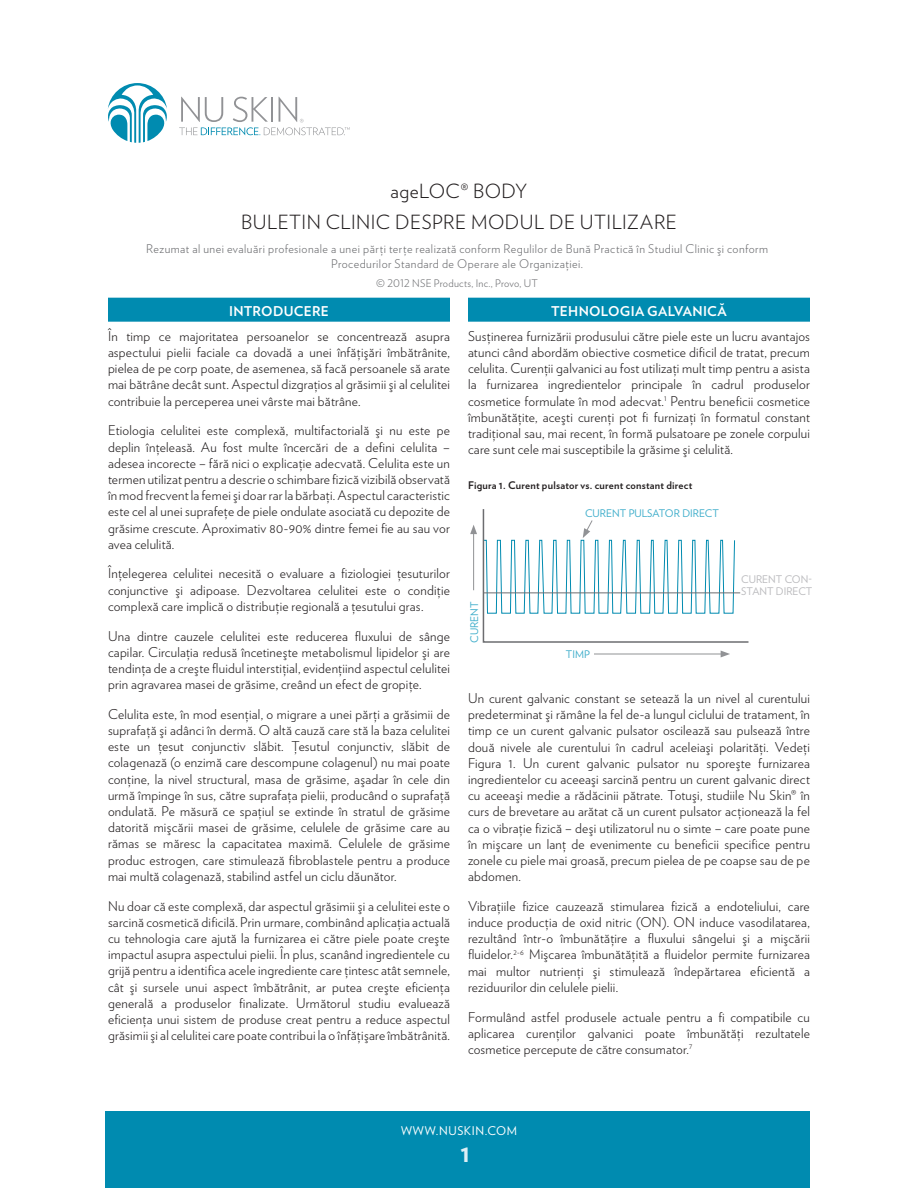
<style>
.page{position:relative;width:918px;height:1188px;background:#fff}
.page>*{position:absolute;margin:0;border:0;box-sizing:border-box;transform-origin:0 0}
.t1{font:300 19.5px "Verlag";letter-spacing:.025em;color:#231f20}
.t2{font:900 19.5px "Verlag";color:#ddeef5}
.t3{font:300 13.5px/16.2px "Verlag";letter-spacing:.015em;color:#231f20;text-align:justify}
.t4{font:700 13.5px "Verlag";letter-spacing:.02em;color:#fff}
.t5{font:300 12px/15px "Verlag";letter-spacing:.04em;color:#6c6d70;text-align:center}
.t6{font:12px "Verlag";letter-spacing:.045em;color:#fff}
.t7{font:700 10.5px "Verlag";letter-spacing:.025em;color:#231f20}
.t8{font:10.5px "Verlag";color:#40aecb}
.t9{font:300 10.5px "Verlag";letter-spacing:.02em;color:#6c6d70}
.t10{font:10.5px/12.6px "Verlag";color:#bbbbbe}
</style>
<div class="page">
<svg style="left:107px;top:83px;width:60px;height:60px"></svg>
<svg style="left:179px;top:97px;width:171px;height:38px"></svg>
<div style="left:106px;top:1112px;width:704px;height:76px;background:#008bb0"></div>
<div style="left:108px;top:298px;width:342px;height:24px;background:#008bb0"></div>
<div style="left:468px;top:298px;width:342px;height:24px;background:#008bb0"></div>
<hr style="left:594px;top:654px;width:129px;height:1px;background:#919295">
<svg style="left:721px;top:651px;width:9px;height:6px"></svg>
<svg style="left:470px;top:509px;width:279px;height:134px"></svg>
<p class="t1" style="left:391px;top:177px;width:138px">ageLOC® BODY</p>
<p class="t1" style="left:241px;top:208px;width:437px">BULETIN CLINIC DESPRE MODUL DE UTILIZARE</p>
<p class="t5" style="left:146px;top:240px;width:624px">Rezumat al unei evaluări profesionale a unei părţi terţe realizată conform Regulilor de Bună Practică în Studiul Clinic şi conform<br>Procedurilor Standard de Operare ale Organizaţiei.</p>
<p class="t9" style="left:376px;top:276px;width:163px">© 2012 NSE Products, Inc., Provo, UT</p>
<p class="t4" style="left:229px;top:300px;width:101px">INTRODUCERE</p>
<p class="t3" style="left:108px;top:327px;width:344px">În timp ce majoritatea persoanelor se concentrează asupra aspectului pielii faciale ca dovadă a unei înfăţişări îmbătrânite, pielea de pe corp poate, de asemenea, să facă persoanele să arate mai bătrâne decât sunt. Aspectul dizgraţios al grăsimii şi al celulitei contribuie la perceperea unei vârste mai bătrâne.</p>
<p class="t3" style="left:108px;top:422px;width:344px">Etiologia celulitei este complexă, multifactorială şi nu este pe deplin înţeleasă. Au fost multe încercări de a defini celulita – adesea incorecte – fără nici o explicaţie adecvată. Celulita este un termen utilizat pentru a descrie o schimbare fizică vizibilă observată în mod frecvent la femei şi doar rar la bărbaţi. Aspectul caracteristic este cel al unei suprafeţe de piele ondulate asociată cu depozite de grăsime crescute. Aproximativ 80-90% dintre femei fie au sau vor avea celulită.</p>
<p class="t3" style="left:108px;top:565px;width:343px">Înţelegerea celulitei necesită o evaluare a fiziologiei ţesuturilor conjunctive şi adipoase. Dezvoltarea celulitei este o condiţie complexă care implică o distribuţie regională a ţesutului gras.</p>
<p class="t3" style="left:108px;top:627px;width:343px">Una dintre cauzele celulitei este reducerea fluxului de sânge capilar. Circulaţia redusă încetineşte metabolismul lipidelor şi are tendinţa de a creşte fluidul interstiţial, evidenţiind aspectul celulitei prin agravarea masei de grăsime, creând un efect de gropiţe.</p>
<p class="t3" style="left:108px;top:705px;width:344px">Celulita este, în mod esenţial, o migrare a unei părţi a grăsimii de suprafaţă şi adânci în dermă. O altă cauză care stă la baza celulitei este un ţesut conjunctiv slăbit. Ţesutul conjunctiv, slăbit de colagenază (o enzimă care descompune colagenul) nu mai poate conţine, la nivel structural, masa de grăsime, aşadar în cele din urmă împinge în sus, către suprafaţa pielii, producând o suprafaţă ondulată. Pe măsură ce spaţiul se extinde în stratul de grăsime datorită mişcării masei de grăsime, celulele de grăsime care au rămas se măresc la capacitatea maximă. Celulele de grăsime produc estrogen, care stimulează fibroblastele pentru a produce mai multă colagenază, stabilind astfel un ciclu dăunător.</p>
<p class="t3" style="left:108px;top:897px;width:344px">Nu doar că este complexă, dar aspectul grăsimii şi a celulitei este o sarcină cosmetică dificilă. Prin urmare, combinând aplicaţia actuală cu tehnologia care ajută la furnizarea ei către piele poate creşte impactul asupra aspectului pielii. În plus, scanând ingredientele cu grijă pentru a identifica acele ingrediente care ţintesc atât semnele, cât şi sursele unui aspect îmbătrânit, ar putea creşte eficienţa generală a produselor finalizate. Următorul studiu evaluează eficienţa unui sistem de produse creat pentru a reduce aspectul grăsimii şi al celulitei care poate contribui la o înfăţişare îmbătrânită.</p>
<p class="t4" style="left:551px;top:300px;width:177px">TEHNOLOGIA GALVANICĂ</p>
<p class="t3" style="left:468px;top:327px;width:344px">Susţinerea furnizării produsului către piele este un lucru avantajos atunci când abordăm obiective cosmetice dificil de tratat, precum celulita. Curenţii galvanici au fost utilizaţi mult timp pentru a asista la furnizarea ingredientelor principale în cadrul produselor cosmetice formulate în mod adecvat.<sup>1</sup> Pentru beneficii cosmetice îmbunătăţite, aceşti curenţi pot fi furnizaţi în formatul constant tradiţional sau, mai recent, în formă pulsatoare pe zonele corpului care sunt cele mai susceptibile la grăsime şi celulită.</p>
<p class="t7" style="left:468px;top:477px;width:226px">Figura 1. Curent pulsator vs. curent constant direct</p>
<p class="t8" style="left:467px;top:643px;width:43px;rotate:-90deg">CURENT</p>
<p class="t8" style="left:585px;top:506px;width:135px">CURENT PULSATOR DIRECT</p>
<p class="t8" style="left:566px;top:647px;width:25px">TIMP</p>
<p class="t10" style="left:741px;top:572px;width:73px">CURENT CON-<br>STANT DIRECT</p>
<p class="t3" style="left:468px;top:689px;width:344px">Un curent galvanic constant se setează la un nivel al curentului predeterminat şi rămâne la fel de-a lungul ciclului de tratament, în timp ce un curent galvanic pulsator oscilează sau pulsează între două nivele ale curentului în cadrul aceleiaşi polarităţi. Vedeţi Figura 1. Un curent galvanic pulsator nu sporeşte furnizarea ingredientelor cu aceeaşi sarcină pentru un curent galvanic direct cu aceeaşi medie a rădăcinii pătrate. Totuşi, studiile Nu Skin® în curs de brevetare au arătat că un curent pulsator acţionează la fel ca o vibraţie fizică – deşi utilizatorul nu o simte – care poate pune în mişcare un lanţ de evenimente cu beneficii specifice pentru zonele cu piele mai groasă, precum pielea de pe coapse sau de pe abdomen.</p>
<p class="t3" style="left:468px;top:897px;width:344px">Vibraţiile fizice cauzează stimularea fizică a endoteliului, care induce producţia de oxid nitric (ON). ON induce vasodilatarea, rezultând într-o îmbunătăţire a fluxului sângelui şi a mişcării fluidelor.<sup>2-6</sup> Mişcarea îmbunătăţită a fluidelor permite furnizarea mai multor nutrienţi şi stimulează îndepărtarea eficientă a reziduurilor din celulele pielii.</p>
<p class="t3" style="left:468px;top:1008px;width:343px">Formulând astfel produsele actuale pentru a fi compatibile cu aplicarea curenţilor galvanici poate îmbunătăţi rezultatele cosmetice percepute de către consumator.<sup>7</sup></p>
<p class="t6" style="left:401px;top:1122px;width:117px">WWW.NUSKIN.COM</p>
<p class="t2" style="left:461px;top:1139px;width:11px">1</p>
</div>
